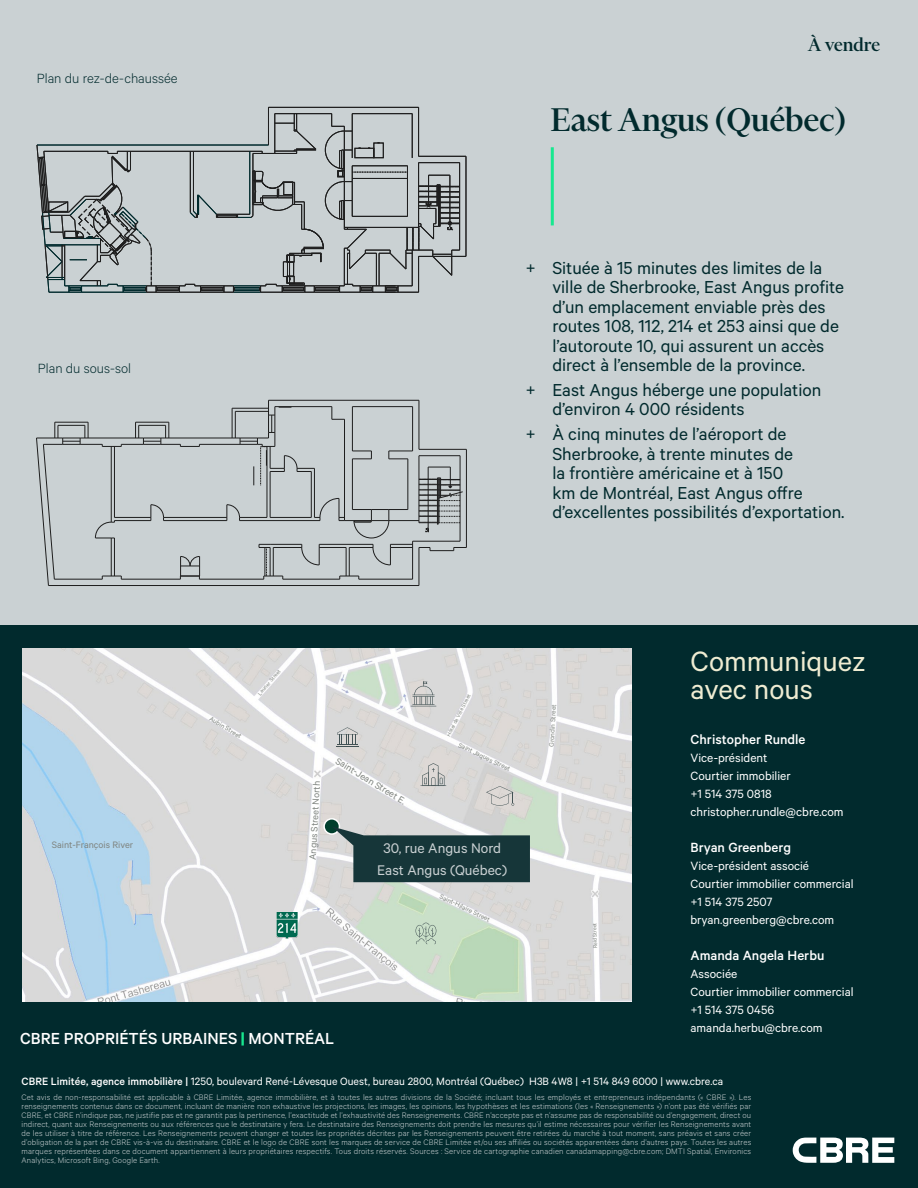
<style>
.page{position:relative;width:918px;height:1188px;background:#fff}
.page>*{position:absolute;margin:0;border:0;box-sizing:border-box;transform-origin:0 0}
.t1{font:500 37.5px "Financier Display";color:#012a2d}
.t2{font:31.5px/28.5px "Calibre";color:#efecd2}
.t3{font:500 21px "Financier Display";color:#012a2d}
.t4{font:19.5px/19.5px "Calibre";color:#012a2d}
.t5{font:500 18px "Calibre";color:#fff}
.t6{font:15.75px/21.9px "Calibre";color:#cad1d3;text-align:center}
.t7{font:500 15px "Calibre";color:#fff}
.t8{font:300 15px "Calibre";color:#012a2d}
.t9{font:13.5px/18px "Calibre";color:#fff}
.t10{font:12px "Calibre";color:#fff}
.t11{font:10.5px "Calibre";color:#7f8480}
.t12{font:300 9px/9px "Calibre";letter-spacing:.015em;color:#cad1d3;text-align:justify}
.t13{font:7.5px "Calibre";color:#7f8480}
.t14{font:6px "Calibre";color:#7f8480}
.s1{font-weight:700;color:#17e88f}
.s2{font-weight:500}
</style>
<div class="page">
<div style="left:0;top:624px;width:918px;height:564px;background:#012a2d"></div>
<img style="left:22px;top:648px;width:609px;height:353px">
<div style="left:0;top:0;width:918px;height:624px;background:#cad1d3"></div>
<div style="left:324px;top:819px;width:15px;height:15px;background:#003f2d;border-radius:50%"></div>
<div style="left:323px;top:818px;width:17px;height:17px;border:2px solid #fff;border-radius:50%"></div>
<svg style="left:332px;top:826px;width:198px;height:56px;background:#455e60"></svg>
<hr style="left:48px;top:585px;width:371px;height:1px;background:#1e1e1e">
<hr style="left:269px;top:400px;width:150px;height:1px;background:#1e1e1e">
<hr style="left:314px;top:468px;width:1px;height:49px;background:#1e1e1e">
<hr style="left:311px;top:472px;width:1px;height:45px;background:#1e1e1e">
<hr style="left:267px;top:446px;width:1px;height:71px;background:#1e1e1e">
<hr style="left:270px;top:472px;width:1px;height:45px;background:#1e1e1e">
<hr style="left:344px;top:419px;width:1px;height:102px;background:#1e1e1e">
<hr style="left:164px;top:517px;width:63px;height:1px;background:#1e1e1e">
<hr style="left:164px;top:520px;width:63px;height:1px;background:#1e1e1e">
<hr style="left:199px;top:579px;width:65px;height:1px;background:#1e1e1e">
<hr style="left:283px;top:579px;width:57px;height:1px;background:#1e1e1e">
<hr style="left:199px;top:444px;width:41px;height:1px;background:#1e1e1e">
<hr style="left:275px;top:406px;width:57px;height:1px;background:#1e1e1e">
<hr style="left:232px;top:408px;width:1px;height:30px;background:#1e1e1e">
<hr style="left:232px;top:408px;width:37px;height:1px;background:#1e1e1e">
<svg style="left:332px;top:407px;width:13px;height:13px"></svg>
<hr style="left:352px;top:459px;width:1px;height:51px;background:#1e1e1e">
<hr style="left:408px;top:459px;width:1px;height:51px;background:#1e1e1e">
<hr style="left:419px;top:456px;width:1px;height:65px;background:#1e1e1e">
<hr style="left:460px;top:456px;width:1px;height:85px;background:#1e1e1e">
<hr style="left:466px;top:449px;width:1px;height:98px;background:#1e1e1e">
<hr style="left:419px;top:547px;width:1px;height:39px;background:#1e1e1e">
<hr style="left:413px;top:541px;width:47px;height:1px;background:#1e1e1e">
<hr style="left:359px;top:579px;width:54px;height:1px;background:#1e1e1e">
<hr style="left:389px;top:520px;width:30px;height:1px;background:#1e1e1e">
<svg style="left:419px;top:547px;width:47px;height:4px"></svg>
<hr style="left:419px;top:449px;width:47px;height:1px;background:#1e1e1e">
<hr style="left:419px;top:455px;width:41px;height:1px;background:#1e1e1e">
<hr style="left:352px;top:407px;width:1px;height:44px;background:#1e1e1e">
<hr style="left:419px;top:400px;width:1px;height:49px;background:#1e1e1e">
<hr style="left:412px;top:407px;width:1px;height:44px;background:#1e1e1e">
<svg style="left:352px;top:451px;width:20px;height:9px"></svg>
<svg style="left:389px;top:451px;width:24px;height:9px"></svg>
<hr style="left:352px;top:406px;width:61px;height:1px;background:#1e1e1e">
<hr style="left:161px;top:438px;width:79px;height:1px;background:#1e1e1e">
<svg style="left:36px;top:422px;width:164px;height:164px"></svg>
<svg style="left:235px;top:400px;width:79px;height:86px"></svg>
<svg style="left:226px;top:498px;width:187px;height:81px"></svg>
<svg style="left:419px;top:467px;width:44px;height:65px"></svg>
<hr style="left:551px;top:147px;width:3px;height:78px;background:#17e88f">
<hr style="left:466px;top:156px;width:1px;height:100px;background:#1e1e1e">
<hr style="left:268px;top:107px;width:151px;height:1px;background:#1e1e1e">
<hr style="left:352px;top:113px;width:60px;height:1px;background:#1e1e1e">
<hr style="left:275px;top:113px;width:57px;height:1px;background:#1e1e1e">
<hr style="left:268px;top:107px;width:1px;height:38px;background:#1e1e1e">
<hr style="left:418px;top:107px;width:1px;height:49px;background:#1e1e1e">
<svg style="left:37px;top:114px;width:429px;height:179px"></svg>
<img style="left:276px;top:913px;width:22px;height:25px">
<svg style="left:420px;top:763px;width:26px;height:23px"></svg>
<svg style="left:486px;top:786px;width:28px;height:20px"></svg>
<svg style="left:336px;top:727px;width:23px;height:21px"></svg>
<svg style="left:416px;top:923px;width:20px;height:21px"></svg>
<svg style="left:411px;top:681px;width:25px;height:26px"></svg>
<svg style="left:793px;top:1138px;width:101px;height:25px"></svg>
<h3 class="t8" style="left:37px;top:70px;width:142px">Plan du rez-de-chaussée</h3>
<h3 class="t8" style="left:38px;top:359px;width:94px">Plan du sous-sol</h3>
<h3 class="t3" style="left:808px;top:34px;width:74px">À vendre</h3>
<h1 class="t1" style="left:551px;top:100px;width:297px">East Angus (Québec)</h1>
<h3 class="t4" style="left:552px;top:257px;width:293px;text-indent:-27px">+ Située à 15 minutes des limites de la ville de Sherbrooke, East Angus profite d’un emplacement enviable près des routes 108, 112, 214 et 253 ainsi que de l’autoroute 10, qui assurent un accès direct à l’ensemble de la province.</h3>
<h3 class="t4" style="left:552px;top:379px;width:270px;text-indent:-27px">+ East Angus héberge une population d’environ 4 000 résidents</h3>
<h3 class="t4" style="left:552px;top:424px;width:294px;text-indent:-27px">+ À cinq minutes de l’aéroport de Sherbrooke, à trente minutes de<br>la frontière américaine et à 150<br>km de Montréal, East Angus offre d’excellentes possibilités d’exportation.</h3>
<p class="t11" style="left:52px;top:839px;width:83px">Saint-François River</p>
<p class="t13" style="left:212px;top:714px;width:38px;rotate:32deg">Aubin Street</p>
<p class="t14" style="left:256px;top:692px;width:34px;rotate:-49deg">Laurier Street</p>
<p class="t11" style="left:307px;top:859px;width:80px;rotate:-87deg">Angus Street North</p>
<p class="t11" style="left:340px;top:755px;width:82px;rotate:31deg">Saint-Jean Street E.</p>
<p class="t14" style="left:445px;top:734px;width:48px;rotate:-63deg">Hôtel de Ville Street</p>
<p class="t13" style="left:461px;top:741px;width:58px;rotate:26deg">Saint Jaques Street</p>
<h3 class="t6" style="left:377px;top:836px;width:132px">30, rue Angus Nord<br>East Angus (Québec)</h3>
<p class="t13" style="left:442px;top:892px;width:57px;rotate:26deg">Saint-Hilaire Street</p>
<h3 class="t5" style="left:20px;top:1028px;width:316px">CBRE PROPRIÉTÉS URBAINES <span class="s1">|</span> MONTRÉAL</h3>
<p class="t13" style="left:547px;top:747px;width:44px;rotate:-87deg">Grondin Street</p>
<p class="t14" style="left:592px;top:949px;width:27px;rotate:-92deg">Reid Street</p>
<h2 class="t2" style="left:691px;top:645px;width:177px">Communiquez avec nous</h2>
<h3 class="t7" style="left:691px;top:731px;width:117px">Christopher Rundle</h3>
<h3 class="t9" style="left:691px;top:748px;width:155px">Vice-président<br>Courtier immobilier<br>+1 514 375 0818 christopher.rundle@cbre.com</h3>
<h3 class="t7" style="left:691px;top:839px;width:102px">Bryan Greenberg</h3>
<h3 class="t9" style="left:691px;top:856px;width:165px">Vice-président associé<br>Courtier immobilier commercial +1 514 375 2507 bryan.greenberg@cbre.com</h3>
<h3 class="t7" style="left:691px;top:947px;width:135px">Amanda Angela Herbu</h3>
<h3 class="t9" style="left:691px;top:964px;width:165px">Associée<br>Courtier immobilier commercial +1 514 375 0456 amanda.herbu@cbre.com</h3>
<h3 class="t10" style="left:22px;top:1074px;width:703px"><span class="s2">CBRE Limitée, agence immobilière |</span> 1250, boulevard René-Lévesque Ouest, bureau 2800, Montréal (Québec) H3B 4W8 | +1 514 849 6000 | www.cbre.ca</h3>
<p class="t12" style="left:22px;top:1093px;width:731px">Cet avis de non-responsabilité est applicable à CBRE Limitée, agence immobilière, et à toutes les autres divisions de la Société; incluant tous les employés et entrepreneurs indépendants (« CBRE »). Les renseignements contenus dans ce document, incluant de manière non exhaustive les projections, les images, les opinions, les hypothèses et les estimations (les « Renseignements ») n’ont pas été vérifiés par CBRE, et CBRE n’indique pas, ne justifie pas et ne garantit pas la pertinence, l’exactitude et l’exhaustivité des Renseignements. CBRE n’accepte pas et n’assume pas de responsabilité ou d’engagement, direct ou indirect, quant aux Renseignements ou aux références que le destinataire y fera. Le destinataire des Renseignements doit prendre les mesures qu’il estime nécessaires pour vérifier les Renseignements avant de les utiliser à titre de référence. Les Renseignements peuvent changer et toutes les propriétés décrites par les Renseignements peuvent être retirées du marché à tout moment, sans préavis et sans créer d’obligation de la part de CBRE vis-à-vis du destinataire. CBRE et le logo de CBRE sont les marques de service de CBRE Limitée et/ou ses affiliés ou sociétés apparentées dans d’autres pays. Toutes les autres marques représentées dans ce document appartiennent à leurs propriétaires respectifs. Tous droits réservés. Sources : Service de cartographie canadien canadamapping@cbre.com; DMTI Spatial, Environics Analytics, Microsoft Bing, Google Earth.</p>
</div>
